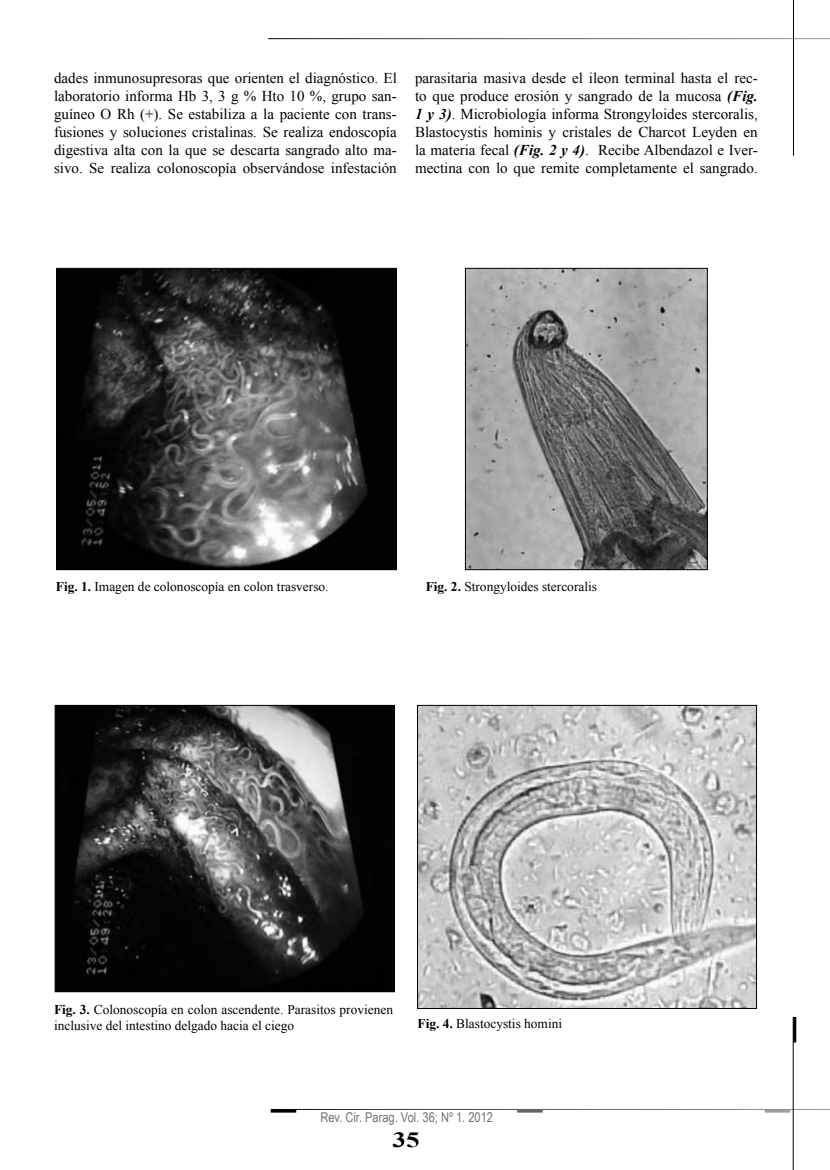
<style>
.page{position:relative;width:830px;height:1170px;background:#fff}
.page>*{position:absolute;margin:0;border:0;box-sizing:border-box;transform-origin:0 0}
.t1{font:700 21.6px "Times New Roman";color:#000;scale:1.25 1}
.t2{font:15px/18px "Times New Roman";color:#000;text-align:justify}
.t3{font:13.5px "Arial Narrow";color:#707172}
.t4{font:13.35px/16px "Times New Roman";color:#000}
.s1{font-weight:700;font-style:italic}
.s2{font-weight:700}
</style>
<div class="page">
<hr style="left:764px;top:1109px;width:25px;height:3px;background:#9c9e9f">
<hr style="left:270px;top:1109px;width:26px;height:3px;background:#000">
<hr style="left:517px;top:1109px;width:25px;height:3px;background:#646567">
<hr style="left:792px;top:1016px;width:1px;height:153px;background:#000">
<hr style="left:792px;top:1016px;width:3px;height:26px;background:#000">
<hr style="left:792px;top:0;width:1px;height:156px;background:#000">
<img style="left:59px;top:270px;width:335px;height:298px">
<div style="left:57px;top:268px;width:339px;height:302px;border:1px solid #000"></div>
<img style="left:467px;top:270px;width:238px;height:298px">
<div style="left:465px;top:268px;width:242px;height:302px;border:1px solid #000"></div>
<img style="left:57px;top:707px;width:335px;height:283px">
<div style="left:55px;top:705px;width:339px;height:287px;border:1px solid #000"></div>
<img style="left:419px;top:707px;width:335px;height:299px">
<div style="left:417px;top:705px;width:339px;height:303px;border:1px solid #000"></div>
<p class="t2" style="left:54px;top:68px;width:344px">dades inmunosupresoras que orienten el diagnóstico. El laboratorio informa Hb 3, 3 g % Hto 10 %, grupo san&shy;guíneo O Rh (+). Se estabiliza a la paciente con trans&shy;fusiones y soluciones cristalinas. Se realiza endoscopía digestiva alta con la que se descarta sangrado alto ma&shy;sivo. Se realiza colonoscopía observándose infestación</p>
<p class="t2" style="left:415px;top:68px;width:344px">parasitaria masiva desde el ileon terminal hasta el rec&shy;to que produce erosión y sangrado de la mucosa <span class="s1">(Fig.<br>1 y 3)</span>. Microbiología informa Strongyloides stercoralis, Blastocystis hominis y cristales de Charcot Leyden en la materia fecal <span class="s1">(Fig. 2 y 4)</span>. Recibe Albendazol e Iver&shy;mectina con lo que remite completamente el sangrado.</p>
<p class="t4" style="left:56px;top:578px;width:274px"><span class="s2">Fig. 1.</span> Imagen de colonoscopía en colon trasverso.</p>
<p class="t4" style="left:425px;top:578px;width:173px"><span class="s2">Fig. 2.</span> Strongyloides stercoralis</p>
<p class="t4" style="left:54px;top:1000px;width:340px"><span class="s2">Fig. 3.</span> Colonoscopía en colon ascendente. Parasitos provienen inclusive del intestino delgado hacia el ciego</p>
<p class="t4" style="left:417px;top:1015px;width:146px"><span class="s2">Fig. 4.</span> Blastocystis homini</p>
<p class="t3" style="left:320px;top:1106px;width:174px">Rev. Cir. Parag. Vol. 36; Nº 1. 2012</p>
<h1 class="t1" style="left:392px;top:1125px;width:23px">35</h1>
</div>
